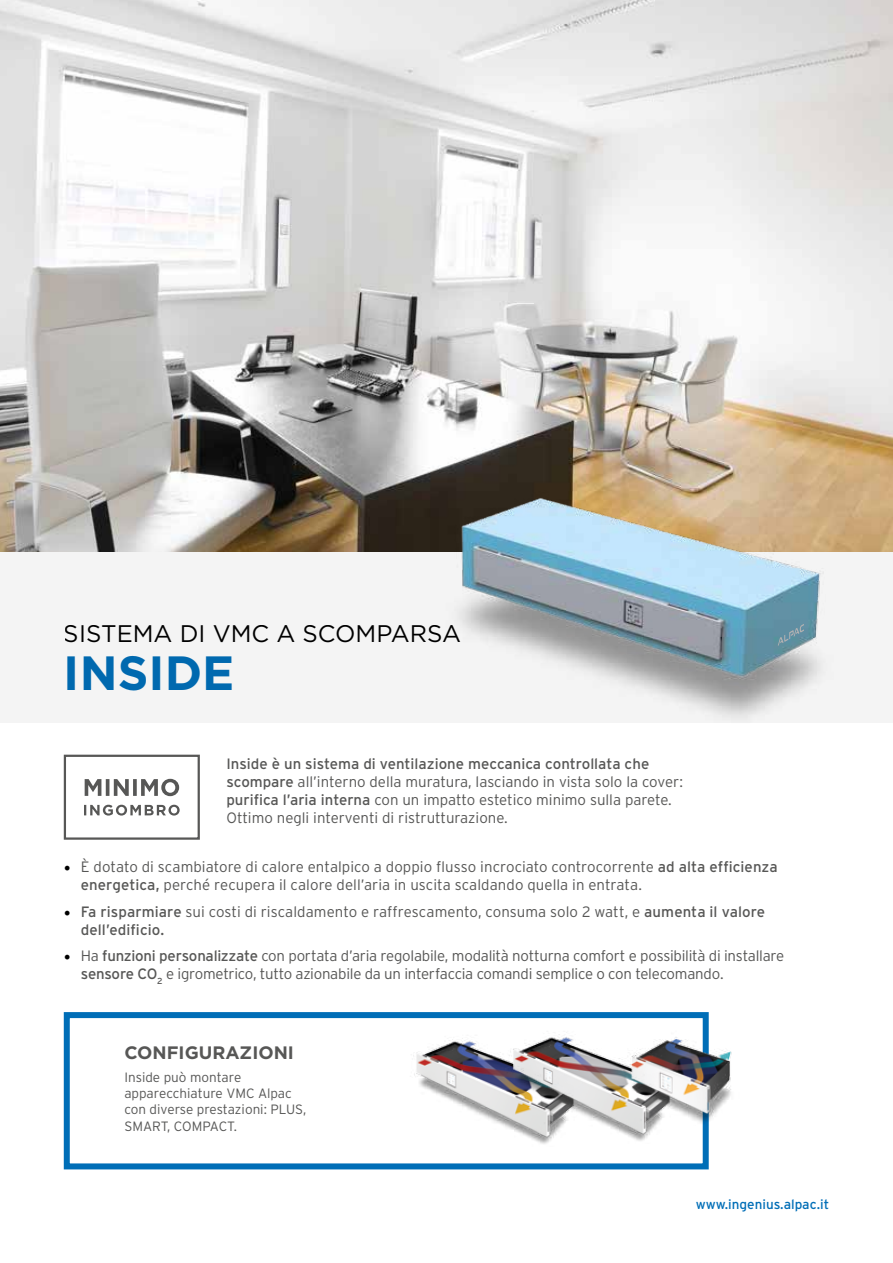
<style>
.page{position:relative;width:893px;height:1263px;background:#fff}
.page>*{position:absolute;margin:0;border:0;box-sizing:border-box;transform-origin:0 0}
.t1{font:700 48px "Gotham HTF";color:#006eb7}
.t2{font:24px "Gotham";color:#000}
.t3{font:700 18px "Gotham HTF";color:#575756}
.t4{font:300 15px/18px "Interstate";color:#575756}
.t5{font:300 13.5px/16.2px "Interstate";color:#575756}
.t6{font:13.5px "Interstate";color:#006eb7}
.s1{font-weight:400}
.s2{font-family:"Minion Pro";font-weight:400;font-size:18px;color:#000}
</style>
<div class="page">
<img style="left:0;top:0;width:893px;height:553px">
<div style="left:64px;top:1012px;width:645px;height:157px;border:6px solid #006eb7"></div>
<div style="left:64px;top:755px;width:136px;height:85px;border:2px solid #575756"></div>
<svg style="left:84px;top:805px;width:96px;height:10px"></svg>
<svg style="left:85px;top:779px;width:94px;height:17px"></svg>
<img style="left:413px;top:1038px;width:134px;height:106px">
<img style="left:498px;top:1034px;width:150px;height:109px">
<img style="left:584px;top:1013px;width:148px;height:123px">
<div style="left:0;top:553px;width:893px;height:170px;background:#f4f4f4"></div>
<img style="left:379px;top:447px;width:514px;height:271px">
<svg style="left:778px;top:624px;width:26px;height:22px"></svg>
<h2 class="t2" style="left:64px;top:618px;width:399px">SISTEMA DI VMC A SCOMPARSA</h2>
<h1 class="t1" style="left:64px;top:645px;width:172px">INSIDE</h1>
<p class="t4" style="left:226px;top:755px;width:458px"><span class="s1">Inside è un sistema di ventilazione meccanica controllata che scompare</span> all’interno della muratura, lasciando in vista solo la cover: <span class="s1">purifica l’aria interna</span> con un impatto estetico minimo sulla parete.<br>Ottimo negli interventi di ristrutturazione.</p>
<p class="t4" style="left:81px;top:858px;width:698px;text-indent:-17px"><span class="s2">•</span> È dotato di scambiatore di calore entalpico a doppio flusso incrociato controcorrente <span class="s1">ad alta efficienza energetica,</span> perché recupera il calore dell’aria in uscita scaldando quella in entrata.</p>
<p class="t4" style="left:81px;top:902px;width:686px;text-indent:-17px"><span class="s2">•</span> <span class="s1">Fa risparmiare</span> sui costi di riscaldamento e raffrescamento, consuma solo 2 watt, e <span class="s1">aumenta il valore dell’edificio.</span></p>
<p class="t4" style="left:81px;top:947px;width:705px;text-indent:-17px"><span class="s2">•</span> Ha <span class="s1">funzioni personalizzate</span> con portata d’aria regolabile, modalità notturna comfort e possibilità di installare <span class="s1">sensore CO</span><sub>2</sub> e igrometrico, tutto azionabile da un interfaccia comandi semplice o con telecomando.</p>
<p class="t3" style="left:124px;top:1042px;width:100px">CONFIGURAZI</p>
<p class="t3" style="left:258px;top:1042px;width:34px">ONI</p>
<p class="t5" style="left:124px;top:1069px;width:183px">Inside può montare apparecchiature VMC Alpac con diverse prestazioni: PLUS,<br>SMART, COMPACT.</p>
<p class="t6" style="left:696px;top:1196px;width:135px">www.ingenius.alpac.it</p>
</div>
